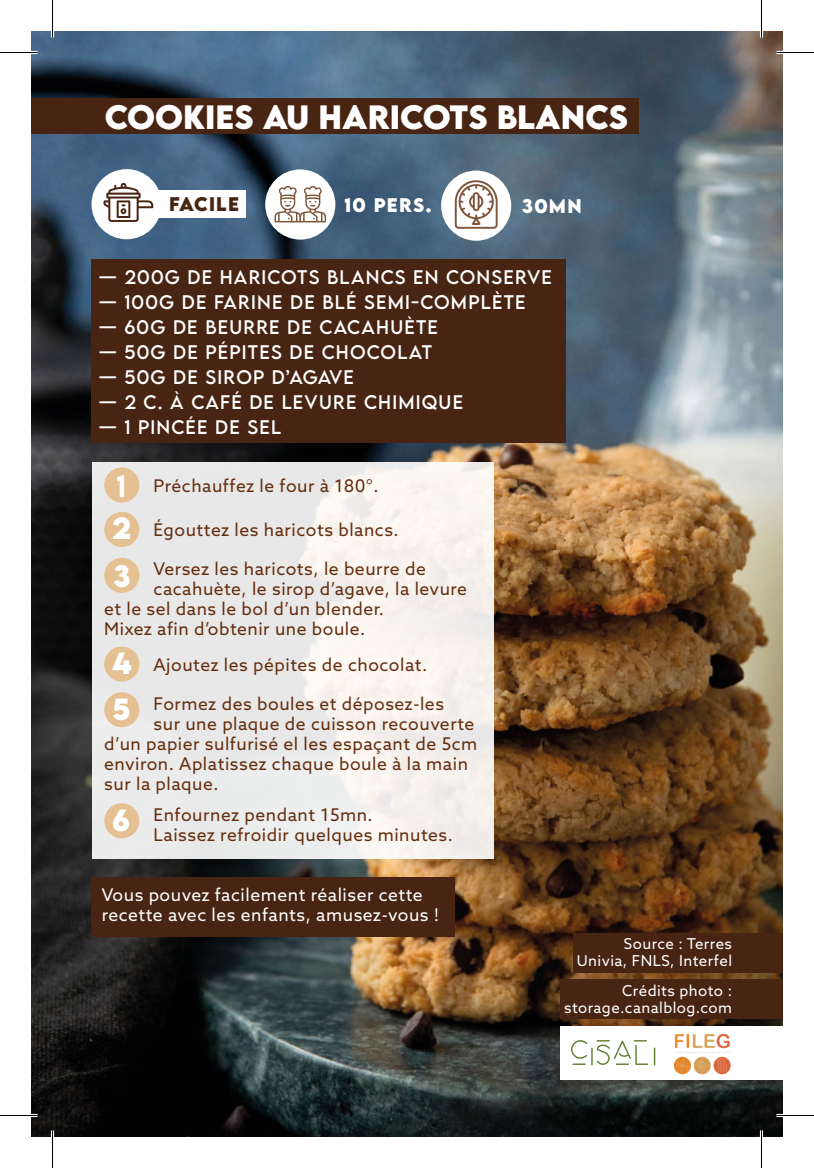
<style>
.page{position:relative;width:814px;height:1168px;background:#fff}
.page>*{position:absolute;margin:0;border:0;box-sizing:border-box;transform-origin:0 0}
.t1{font:700 30px "LEMONMILK";color:#fff}
.t2{font:700 27.25px "LEMONMILK";color:#fff}
.t3{font:500 27.25px "LEMONMILK";color:#fff}
.t4{font:17.5px/20px "Azo Sans";letter-spacing:.03em;color:#652e0f}
.t5{font:17.5px "LEMONMILK";letter-spacing:.07em;color:#fff}
.t6{font:17.5px/20px "Azo Sans";letter-spacing:.03em;color:#fff}
.t7{font:700 17.5px "LEMONMILK";letter-spacing:.07em;color:#fff}
.t8{font:700 17.5px "LEMONMILK";letter-spacing:.07em;color:#482412}
.t9{font:15px/17.5px "Azo Sans";letter-spacing:.03em;color:#fff;text-align:right}
</style>
<div class="page">
<img style="left:31px;top:31px;width:751px;height:1106px">
<div style="left:560px;top:1027px;width:222px;height:53px;background:#fff"></div>
<div style="left:31px;top:99px;width:607px;height:35px;background:#482412"></div>
<div style="left:91px;top:462px;width:402px;height:397px;background:linear-gradient(to right,#e6e7e8,#f8f3ee)"></div>
<div style="left:91px;top:260px;width:474px;height:183px;background:#482412"></div>
<div style="left:265px;top:169px;width:70px;height:71px;background:#fff;border-radius:50%"></div>
<svg style="left:274px;top:186px;width:52px;height:36px"></svg>
<div style="left:441px;top:171px;width:70px;height:70px;background:#fff;border-radius:50%"></div>
<svg style="left:455px;top:180px;width:42px;height:49px"></svg>
<div style="left:104px;top:467px;width:35px;height:36px;background:#e5c093;border-radius:50%"></div>
<div style="left:104px;top:512px;width:35px;height:35px;background:#e5c093;border-radius:50%"></div>
<div style="left:104px;top:558px;width:35px;height:35px;background:#e5c093;border-radius:50%"></div>
<div style="left:146px;top:190px;width:99px;height:27px;background:#fff"></div>
<div style="left:91px;top:169px;width:71px;height:70px;background:#fff;border-radius:50%"></div>
<svg style="left:103px;top:183px;width:50px;height:39px"></svg>
<svg style="left:654px;top:1048px;width:1px;height:17px"></svg>
<svg style="left:571px;top:1040px;width:77px;height:25px"></svg>
<img style="left:673px;top:1033px;width:58px;height:42px">
<div style="left:104px;top:692px;width:35px;height:35px;background:#e5c093;border-radius:50%"></div>
<div style="left:560px;top:980px;width:222px;height:39px;background:#482412"></div>
<div style="left:104px;top:803px;width:35px;height:35px;background:#e5c093;border-radius:50%"></div>
<div style="left:573px;top:933px;width:209px;height:39px;background:#482412"></div>
<div style="left:104px;top:647px;width:35px;height:35px;background:#e5c093;border-radius:50%"></div>
<div style="left:91px;top:878px;width:364px;height:59px;background:#482412"></div>
<hr style="left:0;top:51px;width:38px;height:3px;background:#fff">
<hr style="left:776px;top:51px;width:38px;height:3px;background:#fff">
<hr style="left:0;top:1114px;width:38px;height:3px;background:#fff">
<hr style="left:776px;top:1114px;width:38px;height:3px;background:#fff">
<hr style="left:51px;top:0;width:3px;height:38px;background:#fff">
<hr style="left:51px;top:1130px;width:3px;height:38px;background:#fff">
<hr style="left:760px;top:0;width:3px;height:38px;background:#fff">
<hr style="left:760px;top:1130px;width:3px;height:38px;background:#fff">
<hr style="left:0;top:52px;width:38px;height:1px;background:#000">
<hr style="left:776px;top:52px;width:38px;height:1px;background:#000">
<hr style="left:0;top:1115px;width:38px;height:1px;background:#000">
<hr style="left:776px;top:1115px;width:38px;height:1px;background:#000">
<hr style="left:52px;top:0;width:1px;height:38px;background:#000">
<hr style="left:52px;top:1130px;width:1px;height:38px;background:#000">
<hr style="left:761px;top:0;width:1px;height:38px;background:#000">
<hr style="left:761px;top:1130px;width:1px;height:38px;background:#000">
<p class="t1" style="left:105px;top:97px;width:525px">COOKIES AU HARICOTS BLANCS</p>
<p class="t8" style="left:169px;top:192px;width:71px">FACILE</p>
<p class="t7" style="left:344px;top:193px;width:89px">10 PERS.</p>
<p class="t7" style="left:522px;top:194px;width:61px">30MN</p>
<p class="t5" style="left:99px;top:266px;width:454px">— 200G DE HARICOTS BLANCS EN CONSERVE</p>
<p class="t5" style="left:99px;top:291px;width:428px">— 100G DE FARINE DE BLÉ SEMI-COMPLÈTE</p>
<p class="t5" style="left:99px;top:316px;width:340px">— 60G DE BEURRE DE CACAHUÈTE</p>
<p class="t5" style="left:99px;top:341px;width:334px">— 50G DE PÉPITES DE CHOCOLAT</p>
<p class="t5" style="left:99px;top:366px;width:256px">— 50G DE SIROP D’AGAVE</p>
<p class="t5" style="left:99px;top:391px;width:365px">— 2 C. À CAFÉ DE LEVURE CHIMIQUE</p>
<p class="t5" style="left:99px;top:416px;width:183px">— 1 PINCÉE DE SEL</p>
<p class="t3" style="left:116px;top:468px;width:11px">1</p>
<p class="t2" style="left:112px;top:510px;width:21px">2</p>
<p class="t4" style="left:153px;top:520px;width:247px">Égouttez les haricots blancs.</p>
<p class="t4" style="left:153px;top:559px;width:315px">Versez les haricots, le beurre de cacahuète, le sirop d’agave, la levure</p>
<p class="t4" style="left:104px;top:599px;width:281px">et le sel dans le bol d’un blender.</p>
<p class="t4" style="left:104px;top:619px;width:262px">Mixez afin d’obtenir une boule.</p>
<p class="t4" style="left:153px;top:475px;width:226px">Préchauffez le four à 180°.</p>
<p class="t2" style="left:113px;top:558px;width:19px">3</p>
<p class="t2" style="left:112px;top:644px;width:22px">4</p>
<p class="t4" style="left:153px;top:655px;width:275px">Ajoutez les pépites de chocolat.</p>
<p class="t4" style="left:153px;top:693px;width:292px">Formez des boules et déposez-les</p>
<p class="t4" style="left:153px;top:713px;width:322px">sur une plaque de cuisson recouverte</p>
<p class="t4" style="left:104px;top:733px;width:374px">d’un papier sulfurisé el les espaçant de 5cm</p>
<p class="t4" style="left:104px;top:753px;width:365px">environ. Aplatissez chaque boule à la main</p>
<p class="t4" style="left:104px;top:773px;width:116px">sur la plaque.</p>
<p class="t2" style="left:112px;top:691px;width:20px">5</p>
<p class="t2" style="left:112px;top:802px;width:20px">6</p>
<p class="t4" style="left:153px;top:804px;width:221px">Enfournez pendant 15mn.</p>
<p class="t4" style="left:153px;top:824px;width:301px">Laissez refroidir quelques minutes.</p>
<p class="t6" style="left:102px;top:885px;width:339px">Vous pouvez facilement réaliser cette recette avec les enfants, amusez-vous !</p>
<p class="t9" style="left:577px;top:935px;width:157px">Source : Terres<br>Univia, FNLS, Interfel</p>
<p class="t9" style="left:622px;top:981px;width:111px">Crédits photo :</p>
<p class="t9" style="left:564px;top:999px;width:169px">storage.canalblog.com</p>
</div>
